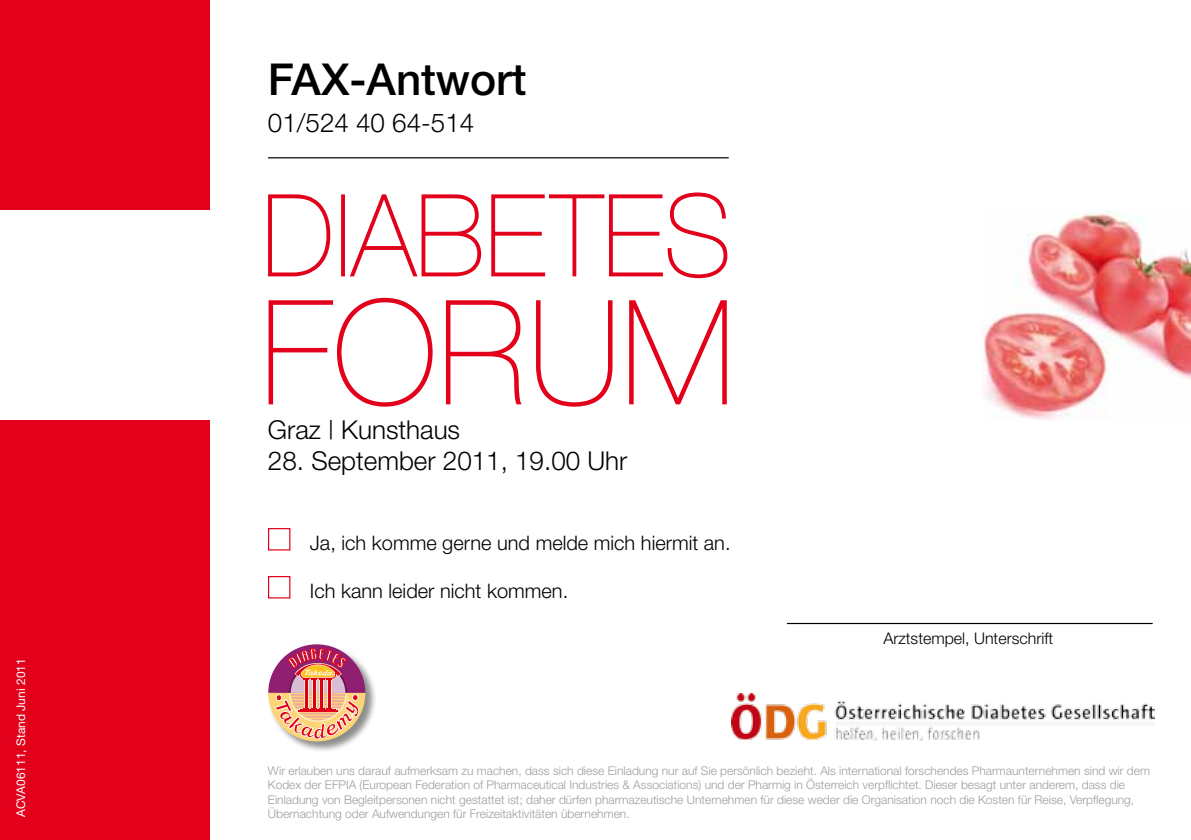
<style>
.page{position:relative;width:1191px;height:840px;background:#fff}
.page>*{position:absolute;margin:0;border:0;box-sizing:border-box;transform-origin:0 0}
.t1{font:500 44px "Helvetica Neue";color:#000}
.t2{font:300 26px "Helvetica Neue";color:#000}
.t3{font:300 20px "Helvetica Neue";color:#000}
.t4{font:300 16px "Helvetica Neue";color:#000}
.t5{font:300 12px/14.4px "Helvetica Neue";color:#9c9e9f}
.t6{font:12px "Helvetica Neue";color:#fff}
</style>
<div class="page">
<div style="left:0;top:0;width:209px;height:209px;background:#e2001a"></div>
<div style="left:0;top:420px;width:209px;height:419px;background:#e2001a"></div>
<hr style="left:268px;top:157px;width:461px;height:1px;background:#000">
<div style="left:268px;top:527px;width:22px;height:23px;border:1px solid #e2001a"></div>
<div style="left:268px;top:575px;width:22px;height:23px;border:1px solid #e2001a"></div>
<svg style="left:268px;top:297px;width:459px;height:110px"></svg>
<svg style="left:268px;top:192px;width:460px;height:87px"></svg>
<img style="left:732px;top:693px;width:422px;height:46px">
<div style="left:268px;top:643px;width:109px;height:109px;background:#000;opacity:.45"></div>
<svg style="left:268px;top:644px;width:97px;height:97px;background:#da9490"></svg>
<hr style="left:787px;top:622px;width:365px;height:1px;background:#000">
<img style="left:982px;top:210px;width:209px;height:210px">
<p class="t6" style="left:14px;top:816px;width:160px;rotate:-90deg">ACVA06111, Stand Juni 2011</p>
<h1 class="t1" style="left:268px;top:53px;width:260px">FAX-Antwort</h1>
<h2 class="t2" style="left:268px;top:106px;width:208px">01/524 40 64-514</h2>
<h2 class="t2" style="left:268px;top:413px;width:194px">Graz | Kunsthaus</h2>
<h2 class="t2" style="left:268px;top:445px;width:361px">28. September 2011, 19.00 Uhr</h2>
<h3 class="t3" style="left:310px;top:530px;width:422px">Ja, ich komme gerne und melde mich hiermit an.</h3>
<h3 class="t3" style="left:310px;top:578px;width:260px">Ich kann leider nicht kommen.</h3>
<h3 class="t4" style="left:883px;top:628px;width:171px">Arztstempel, Unterschrift</h3>
<p class="t5" style="left:268px;top:762px;width:883px">Wir erlauben uns darauf aufmerksam zu machen, dass sich diese Einladung nur auf Sie persönlich bezieht. Als international forschendes Pharmaunternehmen sind wir dem<br>Kodex der EFPIA (European Federation of Pharmaceutical Industries &amp; Associations) und der Pharmig in Österreich verpflichtet. Dieser besagt unter anderem, dass die<br>Einladung von Begleitpersonen nicht gestattet ist; daher dürfen pharmazeutische Unternehmen für diese weder die Organisation noch die Kosten für Reise, Verpflegung,</p>
<p class="t5" style="left:268px;top:806px;width:363px">Übernachtung oder Aufwendungen für Freizeitaktivitäten übernehmen.</p>
</div>
